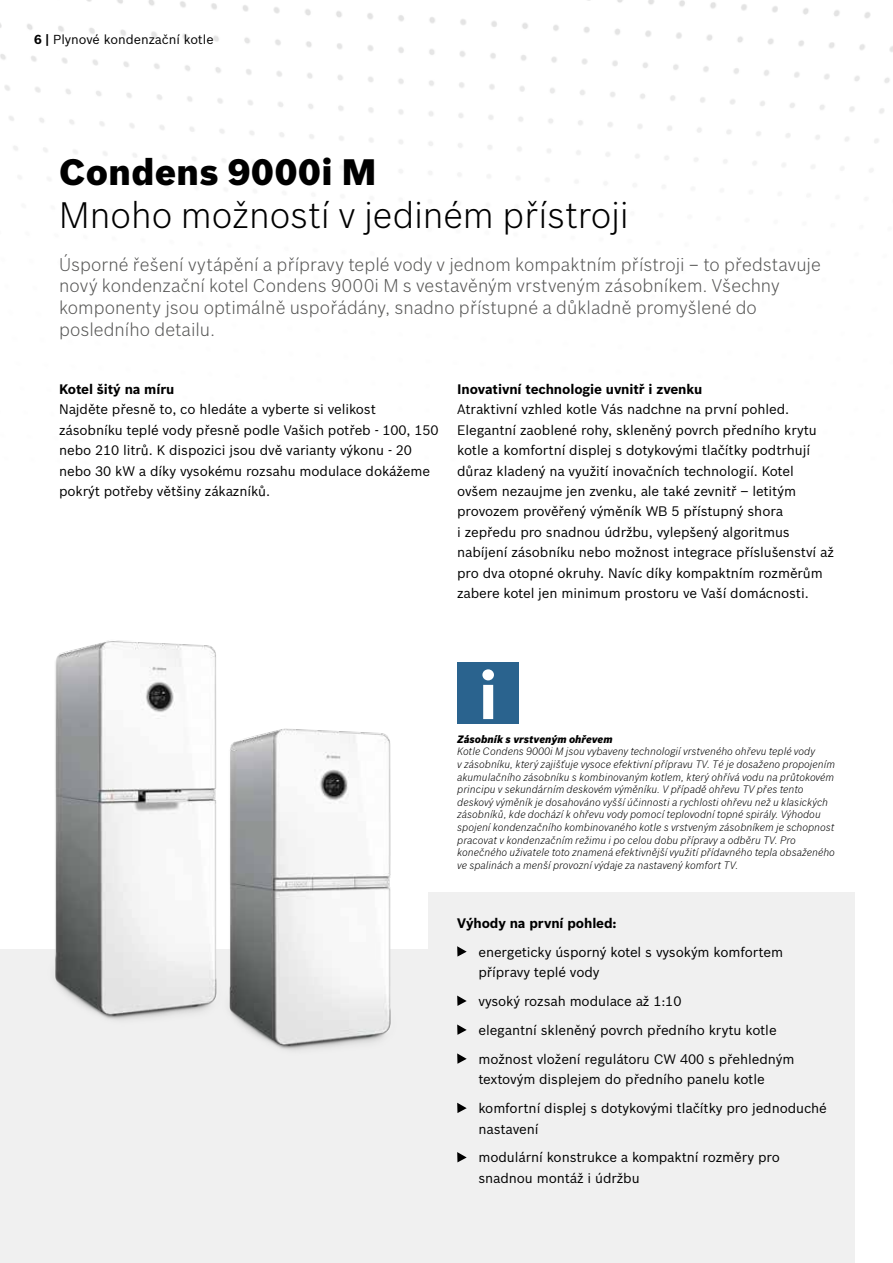
<style>
.page{position:relative;width:893px;height:1263px;background:#fff}
.page>*{position:absolute;margin:0;border:0;box-sizing:border-box;transform-origin:0 0}
.t1{font:300 36px "Bosch Sans";letter-spacing:-.005em;color:#000}
.t2{font:900 36px "Bosch Sans";letter-spacing:.01em;color:#000}
.t3{font:300 18px/21.6px "Bosch Sans";letter-spacing:.005em;color:#575756}
.t4{font:13.5px/20.4px "Bosch Sans";letter-spacing:-.01em;color:#000}
.t5{font:700 13.5px "Bosch Sans";letter-spacing:-.01em;color:#000}
.t6{font:12.75px "Bosch Sans";color:#000}
.t7{font:italic 300 10.5px/12.6px "Bosch Sans";color:#000}
.t8{font:italic 900 10.5px "Bosch Sans";color:#000}
.s1{font-weight:700}
</style>
<div class="page">
<img style="left:0;top:0;width:893px;height:177px">
<div style="left:428px;top:892px;width:427px;height:371px;background:#f0f0f0"></div>
<div style="left:0;top:949px;width:855px;height:314px;background:#f0f0f0"></div>
<div style="left:457px;top:662px;width:61px;height:61px;background:#2a638e"></div>
<svg style="left:482px;top:669px;width:12px;height:50px"></svg>
<img style="left:229px;top:728px;width:162px;height:322px">
<svg style="left:457px;top:946px;width:10px;height:10px"></svg>
<svg style="left:457px;top:995px;width:10px;height:11px"></svg>
<svg style="left:457px;top:1024px;width:10px;height:11px"></svg>
<svg style="left:457px;top:1053px;width:10px;height:11px"></svg>
<svg style="left:457px;top:1103px;width:10px;height:10px"></svg>
<svg style="left:457px;top:1152px;width:10px;height:10px"></svg>
<img style="left:55px;top:640px;width:162px;height:380px">
<p class="t6" style="left:34px;top:32px;width:181px"><span class="s1">6 |</span> Plynové kondenzační kotle</p>
<h1 class="t2" style="left:59px;top:149px;width:319px">Condens 9000i M</h1>
<h1 class="t1" style="left:59px;top:193px;width:571px">Mnoho možností v jediném přístroji</h1>
<p class="t3" style="left:59px;top:253px;width:763px">Úsporné řešení vytápění a přípravy teplé vody v jednom kompaktním přístroji – to představuje nový kondenzační kotel Condens 9000i M s vestavěným vrstveným zásobníkem. Všechny komponenty jsou optimálně uspořádány, snadno přístupné a důkladně promyšlené do posledního detailu.</p>
<p class="t5" style="left:59px;top:381px;width:117px">Kotel šitý na míru</p>
<p class="t4" style="left:59px;top:399px;width:381px">Najděte přesně to, co hledáte a vyberte si velikost zásobníku teplé vody přesně podle Vašich potřeb - 100, 150 nebo 210 litrů. K dispozici jsou dvě varianty výkonu - 20 nebo 30 kW a díky vysokému rozsahu modulace dokážeme pokrýt potřeby většiny zákazníků.</p>
<p class="t5" style="left:457px;top:381px;width:247px">Inovativní technologie uvnitř i zvenku</p>
<p class="t4" style="left:457px;top:399px;width:378px">Atraktivní vzhled kotle Vás nadchne na první pohled.<br>Elegantní zaoblené rohy, skleněný povrch předního krytu kotle a komfortní displej s dotykovými tlačítky podtrhují důraz kladený na využití inovačních technologií. Kotel ovšem nezaujme jen zvenku, ale také zevnitř – letitým provozem prověřený výměník WB 5 přístupný shora<br>i zepředu pro snadnou údržbu, vylepšený algoritmus nabíjení zásobníku nebo možnost integrace příslušenství až pro dva otopné okruhy. Navíc díky kompaktním rozměrům zabere kotel jen minimum prostoru ve Vaší domácnosti.</p>
<p class="t8" style="left:457px;top:732px;width:157px">Zásobník s vrstveným ohřevem</p>
<p class="t7" style="left:457px;top:745px;width:379px">Kotle Condens 9000i M jsou vybaveny technologií vrstveného ohřevu teplé vody<br>v zásobníku, který zajišťuje vysoce efektivní přípravu TV. Té je dosaženo propojením akumulačního zásobníku s kombinovaným kotlem, který ohřívá vodu na průtokovém principu v sekundárním deskovém výměníku. V případě ohřevu TV přes tento deskový výměník je dosahováno vyšší účinnosti a rychlosti ohřevu než u klasických zásobníků, kde dochází k ohřevu vody pomocí teplovodní topné spirály. Výhodou spojení kondenzačního kombinovaného kotle s vrstveným zásobníkem je schopnost pracovat v kondenzačním režimu i po celou dobu přípravy a odběru TV. Pro konečného uživatele toto znamená efektivnější využití přídavného tepla obsaženého ve spalinách a menší provozní výdaje za nastavený komfort TV.</p>
<p class="t5" style="left:457px;top:914px;width:161px">Výhody na první pohled:</p>
<p class="t4" style="left:478px;top:941px;width:306px">energeticky úsporný kotel s vysokým komfortem přípravy teplé vody</p>
<p class="t4" style="left:478px;top:986px;width:318px;line-height:29px">vysoký rozsah modulace až 1:10<br>elegantní skleněný povrch předního krytu kotle možnost vložení regulátoru CW 400 s přehledným</p>
<p class="t4" style="left:478px;top:1065px;width:350px;line-height:29px">textovým displejem do předního panelu kotle komfortní displej s dotykovými tlačítky pro jednoduché</p>
<p class="t4" style="left:478px;top:1114px;width:303px;line-height:29px">nastavení<br>modulární konstrukce a kompaktní rozměry pro</p>
<p class="t4" style="left:478px;top:1167px;width:163px">snadnou montáž i údržbu</p>
</div>
